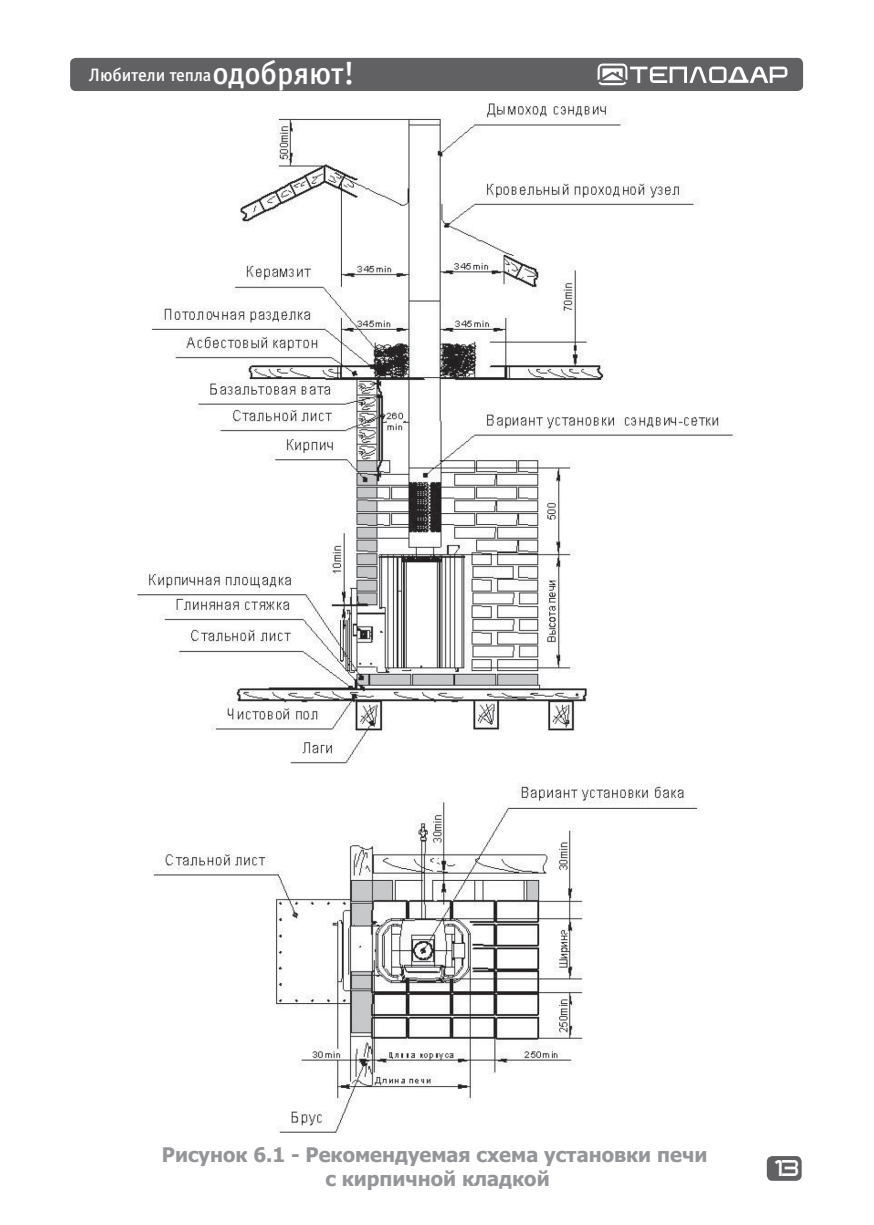
<style>
.page{position:relative;width:874px;height:1225px;background:#fff}
.page>*{position:absolute;margin:0;border:0;box-sizing:border-box;transform-origin:0 0}
.t1{font:700 20px/24px "Tahoma";color:#939598;text-align:center}
.t2{font:18px "Officina Sans Medium C";letter-spacing:-.005em;color:#fff}
.t3{font:16px "teplodar";color:#fff}
.s1{font-size:32px}
</style>
<div class="page">
<div style="left:766px;top:1156px;width:35px;height:24px;background:#616164;border-radius:6px"></div>
<div style="left:70px;top:58px;width:732px;height:33px;background:#616164;border-radius:6px"></div>
<svg style="left:597px;top:63px;width:190px;height:22px"></svg>
<img style="left:137px;top:103px;width:596px;height:1030px">
<p class="t2" style="left:89px;top:65px;width:267px">Любители тепла<span class="s1">одобряют!</span></p>
<p class="t1" style="left:162px;top:1141px;width:547px">Рисунок 6.1 - Рекомендуемая схема установки печи с кирпичной кладкой</p>
<p class="t3" style="left:770px;top:1161px;width:29px">13</p>
</div>
